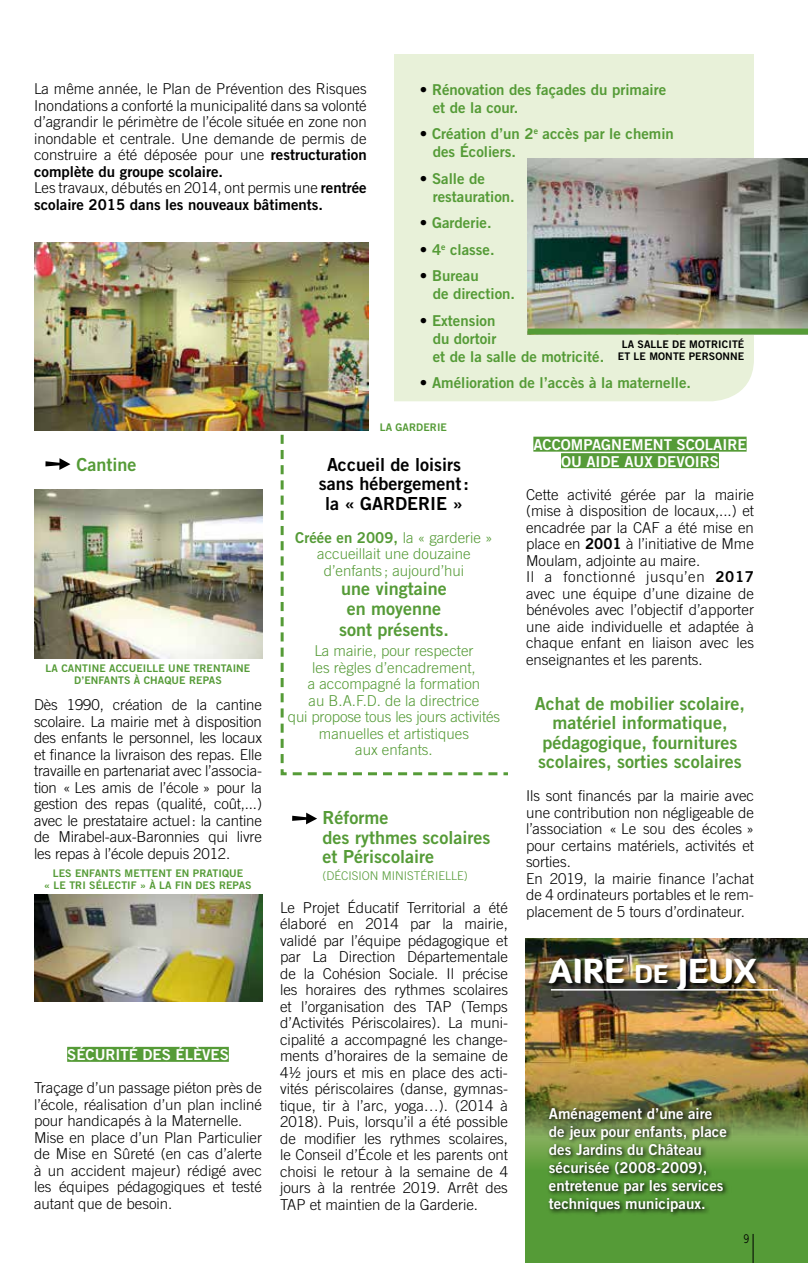
<style>
.page{position:relative;width:808px;height:1263px;background:#fff}
.page>*{position:absolute;margin:0;border:0;box-sizing:border-box;transform-origin:0 0}
.t1{font:900 33.15px "Diavlo";color:#fff}
.t2{font:18px/19.5px "Trade Gothic Bold Two";color:#559b37;text-align:center}
.t3{font:18px/19.5px "Trade Gothic Bold Two";color:#000;text-align:center}
.t4{font:300 15px/16.5px "Trade Gothic";color:#000;text-align:justify}
.t5{font:15px/18px "Trade Gothic Bold Two";color:#559b37}
.t6{font:300 15px/16.5px "Trade Gothic";color:#559b37;text-align:center}
.t7{font:15px/18px "Trade Gothic Bold Two";color:#fff}
.t8{font:15px "Trade Gothic Bold Two";color:#000}
.t9{font:300 12px "Trade Gothic";color:#559b37}
.t10{font:12px "Trade Gothic";color:#000;scale:.8 1}
.t11{font:10.5px/12px "Trade Gothic Bold Two";letter-spacing:.01em;color:#559b37;text-align:center}
.t12{font:10.5px/12px "Trade Gothic Bold Two";letter-spacing:.01em;color:#000;text-align:center}
.s1{font-family:"Trade Gothic Bold Two";font-weight:400}
.s2{color:#000}
.s3{font-family:"Trade Gothic";font-weight:300}
.s4{font-size:24.6px}
</style>
<div class="page">
<div style="left:394px;top:54px;width:360px;height:347px;background:#e8f1d9"></div>
<img style="left:527px;top:158px;width:281px;height:177px">
<div style="left:67px;top:1047px;width:162px;height:15px;background:#559b37"></div>
<svg style="left:280px;top:391px;width:231px;height:385px"></svg>
<img style="left:35px;top:243px;width:333px;height:188px">
<img style="left:526px;top:938px;width:282px;height:88px">
<img style="left:526px;top:1026px;width:282px;height:237px">
<svg style="left:546px;top:1105px;width:186px;height:113px;background:#507934"></svg>
<img style="left:34px;top:490px;width:228px;height:168px">
<img style="left:34px;top:894px;width:228px;height:107px">
<div style="left:533px;top:437px;width:213px;height:15px;background:#559b37"></div>
<div style="left:561px;top:453px;width:158px;height:15px;background:#559b37"></div>
<div style="left:527px;top:328px;width:281px;height:6px;background:#559b37"></div>
<svg style="left:45px;top:458px;width:25px;height:12px"></svg>
<svg style="left:292px;top:813px;width:25px;height:11px"></svg>
<img style="left:547px;top:957px;width:216px;height:40px">
<hr style="left:551px;top:989px;width:227px;height:1px;background:#fff">
<p class="t4" style="left:34px;top:81px;width:334px">La même année, le Plan de Prévention des Risques Inondations a conforté la municipalité dans sa volonté d’agrandir le périmètre de l’école située en zone non inondable et centrale. Une demande de permis de construire a été déposée pour une <span class="s1">restructuration</span></p>
<p class="t8" style="left:34px;top:162px;width:191px">complète du groupe scolaire.</p>
<p class="t4" style="left:34px;top:180px;width:334px">Les travaux, débutés en 2014, ont permis une <span class="s1">rentrée</span></p>
<p class="t8" style="left:34px;top:195px;width:291px">scolaire 2015 dans les nouveaux bâtiments.</p>
<p class="t5" style="left:433px;top:80px;width:235px;text-indent:-13px"><span class="s2">•</span> Rénovation des façades du primaire et de la cour.</p>
<p class="t5" style="left:433px;top:125px;width:243px;text-indent:-13px"><span class="s2">•</span> Création d’un 2<sup>e</sup> accès par le chemin des Écoliers.</p>
<p class="t5" style="left:433px;top:169px;width:84px;text-indent:-13px"><span class="s2">•</span> Salle de restauration.</p>
<p class="t5" style="left:420px;top:214px;width:73px"><span class="s2">•</span> Garderie.</p>
<p class="t5" style="left:420px;top:240px;width:76px"><span class="s2">•</span> 4<sup>e</sup> classe.</p>
<p class="t5" style="left:433px;top:267px;width:84px;text-indent:-13px"><span class="s2">•</span> Bureau<br>de direction.</p>
<p class="t5" style="left:433px;top:311px;width:173px;text-indent:-13px"><span class="s2">•</span> Extension<br>du dortoir<br>et de la salle de motricité.</p>
<p class="t5" style="left:420px;top:374px;width:273px"><span class="s2">•</span> Amélioration de l’accès à la maternelle.</p>
<p class="t12" style="left:618px;top:338px;width:128px">la salle de motricité et le monte personne</p>
<p class="t11" style="left:380px;top:421px;width:69px">la garderie</p>
<p class="t2" style="left:77px;top:454px;width:62px">Cantine</p>
<p class="t11" style="left:46px;top:662px;width:206px">la cantine accueille une trentaine d’enfants à chaque repas</p>
<p class="t4" style="left:34px;top:696px;width:229px">Dès 1990, création de la cantine scolaire. La mairie met à disposition des enfants le personnel, les locaux et finance la livraison des repas. Elle travaille en partenariat avec l’associa&shy;tion « Les amis de l’école » pour la gestion des repas (qualité, coût,...) avec le prestataire actuel: la cantine de Mirabel-aux-Baronnies qui livre les repas à l’école depuis 2012.</p>
<p class="t11" style="left:44px;top:867px;width:209px">les enfants mettent en pratique<br>« le tri sélectif » à la fin des repas</p>
<p class="t7" style="left:67px;top:1046px;width:163px">Sécurité des élèves</p>
<p class="t4" style="left:34px;top:1079px;width:229px;text-align:left">Traçage d’un passage piéton près de l’école, réalisation d’un plan incliné pour handicapés à la Maternelle.<br>Mise en place d’un Plan Particulier de Mise en Sûreté (en cas d’alerte à un accident majeur) rédigé avec les équipes pédagogiques et testé autant que de besoin.</p>
<p class="t3" style="left:319px;top:454px;width:152px">Accueil de loisirs sans hébergement: la « garderie »</p>
<p class="t5" style="left:295px;top:528px;width:199px">Créée en 2009, <span class="s3">la « garderie »</span></p>
<p class="t6" style="left:317px;top:545px;width:155px">accueillait une douzaine d’enfants ; aujourd’hui</p>
<p class="t2" style="left:339px;top:578px;width:111px;line-height:20.2px">une vingtaine en moyenne sont présents.</p>
<p class="t6" style="left:288px;top:643px;width:214px">La mairie, pour respecter<br>les règles d’encadrement,<br>a accompagné la formation<br>au B.A.F.D. de la directrice<br>qui propose tous les jours activités manuelles et artistiques<br>aux enfants.</p>
<p class="t2" style="left:322px;top:808px;width:169px;text-align:left">Réforme<br>des rythmes scolaires et Périscolaire</p>
<p class="t9" style="left:322px;top:868px;width:12px">(décision</p>
<p class="t9" style="left:382px;top:868px;width:8px">ministérielle</p>
<p class="t9" style="left:464px;top:868px;width:5px">)</p>
<p class="t4" style="left:280px;top:899px;width:229px">Le Projet Éducatif Territorial a été élaboré en 2014 par la mairie, validé par l’équipe pédagogique et par La Direction Départementale de la Cohésion Sociale. Il précise les horaires des rythmes scolaires et l’organisation des TAP (Temps d’Activités Périscolaires). La muni&shy;cipalité a accompagné les change&shy;ments d’horaires de la semaine de 4½ jours et mis en place des acti&shy;vités périscolaires (danse, gymnas&shy;tique, tir à l’arc, yoga…). (2014 à 2018). Puis, lorsqu’il a été possible de modifier les rythmes scolaires, le Conseil d’École et les parents ont choisi le retour à la semaine de 4 jours à la rentrée 2019. Arrêt des TAP et maintien de la Garderie.</p>
<p class="t7" style="left:533px;top:436px;width:215px;line-height:16.5px;text-align:center">accompagnement scolaire ou aide aux devoirs</p>
<p class="t4" style="left:526px;top:486px;width:229px;text-align:left">Cette activité gérée par la mairie (mise à disposition de locaux,...) et encadrée par la CAF a été mise en place en <span class="s1">2001</span> à l’initiative de Mme<br>Moulam, adjointe au maire.<br>Il a fonctionné jusqu’en <span class="s1">2017 </span>avec une équipe d’une dizaine de bénévoles avec l’objectif d’apporter une aide individuelle et adaptée à chaque enfant en liaison avec les enseignantes et les parents.</p>
<p class="t2" style="left:535px;top:693px;width:211px">Achat de mobilier scolaire, matériel informatique, pédagogique, fournitures scolaires, sorties scolaires</p>
<p class="t4" style="left:526px;top:787px;width:229px;text-align:left">Ils sont financés par la mairie avec une contribution non négligeable de l’association « Le sou des écoles » pour certains matériels, activités et sorties.<br>En 2019, la mairie finance l’achat de 4 ordinateurs portables et le rem&shy;placement de 5 tours d’ordinateur.</p>
<h1 class="t1" style="left:549px;top:949px;width:209px">AIRE <span class="s4">DE</span> JEUX</h1>
<p class="t7" style="left:549px;top:1104px;width:179px">Aménagement d’une aire de jeux pour enfants, place des Jardins du Château sécurisée (2008-2009), entretenue par les services techniques municipaux.</p>
<p class="t10" style="left:743px;top:1232px;width:9px">9</p>
</div>
